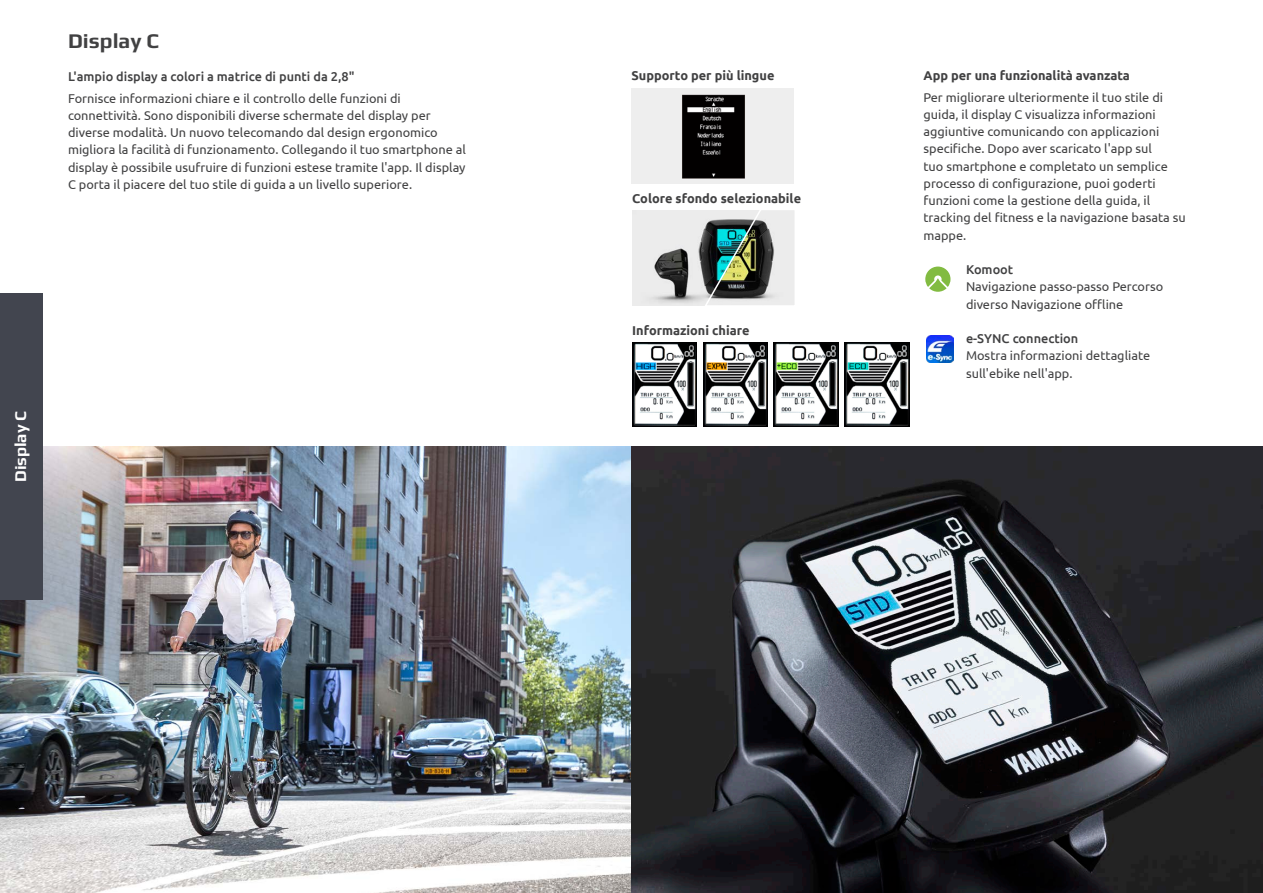
<style>
.page{position:relative;width:1263px;height:893px;background:#fff}
.page>*{position:absolute;margin:0;border:0;box-sizing:border-box;transform-origin:0 0}
.t1{font:700 21px "Play";color:#414142}
.t2{font:700 16.5px "Play";letter-spacing:-.01em;color:#fff}
.t3{font:12.75px/17.2px "Ubuntu";color:#414142}
.t4{font:700 12.75px "Ubuntu";color:#414142}
.t5{font:500 12.75px "Ubuntu";color:#414142}
</style>
<div class="page">
<img style="left:0;top:446px;width:631px;height:447px">
<svg style="left:631px;top:446px;width:632px;height:447px;background:#37393e"></svg>
<img style="left:631px;top:88px;width:163px;height:95px">
<img style="left:632px;top:342px;width:64px;height:84px">
<img style="left:703px;top:342px;width:64px;height:84px">
<img style="left:632px;top:211px;width:71px;height:95px">
<svg style="left:703px;top:210px;width:92px;height:96px;background:#83928b"></svg>
<img style="left:774px;top:342px;width:64px;height:84px">
<img style="left:845px;top:342px;width:64px;height:84px">
<svg style="left:923px;top:265px;width:29px;height:29px"></svg>
<svg style="left:925px;top:267px;width:25px;height:25px"></svg>
<img style="left:926px;top:336px;width:27px;height:27px">
<div style="left:0;top:293px;width:43px;height:307px;background:#42454f"></div>
<h1 class="t1" style="left:68px;top:29px;width:92px">Display C</h1>
<p class="t5" style="left:68px;top:68px;width:288px">L'ampio display a colori a matrice di punti da 2,8"</p>
<p class="t3" style="left:68px;top:89px;width:399px">Fornisce informazioni chiare e il controllo delle funzioni di connettività. Sono disponibili diverse schermate del display per diverse modalità. Un nuovo telecomando dal design ergonomico migliora la facilità di funzionamento. Collegando il tuo smartphone al display è possibile usufruire di funzioni estese tramite l'app. Il display C porta il piacere del tuo stile di guida a un livello superiore.</p>
<p class="t2" style="left:11px;top:482px;width:72px;rotate:-90deg">Display C</p>
<p class="t4" style="left:631px;top:68px;width:144px">Supporto per più lingue</p>
<p class="t4" style="left:632px;top:191px;width:170px">Colore sfondo selezionabile</p>
<p class="t4" style="left:632px;top:323px;width:119px">Informazioni chiare</p>
<p class="t4" style="left:923px;top:68px;width:208px">App per una funzionalità avanzata</p>
<p class="t3" style="left:923px;top:88px;width:264px">Per migliorare ulteriormente il tuo stile di guida, il display C visualizza informazioni aggiuntive comunicando con applicazioni specifiche. Dopo aver scaricato l'app sul<br>tuo smartphone e completato un semplice processo di configurazione, puoi goderti funzioni come la gestione della guida, il tracking del fitness e la navigazione basata su mappe.</p>
<p class="t5" style="left:966px;top:261px;width:49px">Komoot</p>
<p class="t3" style="left:966px;top:278px;width:199px">Navigazione passo-passo Percorso diverso Navigazione offline</p>
<p class="t5" style="left:966px;top:330px;width:114px">e-SYNC connection</p>
<p class="t3" style="left:966px;top:347px;width:186px">Mostra informazioni dettagliate sull'ebike nell'app.</p>
</div>
